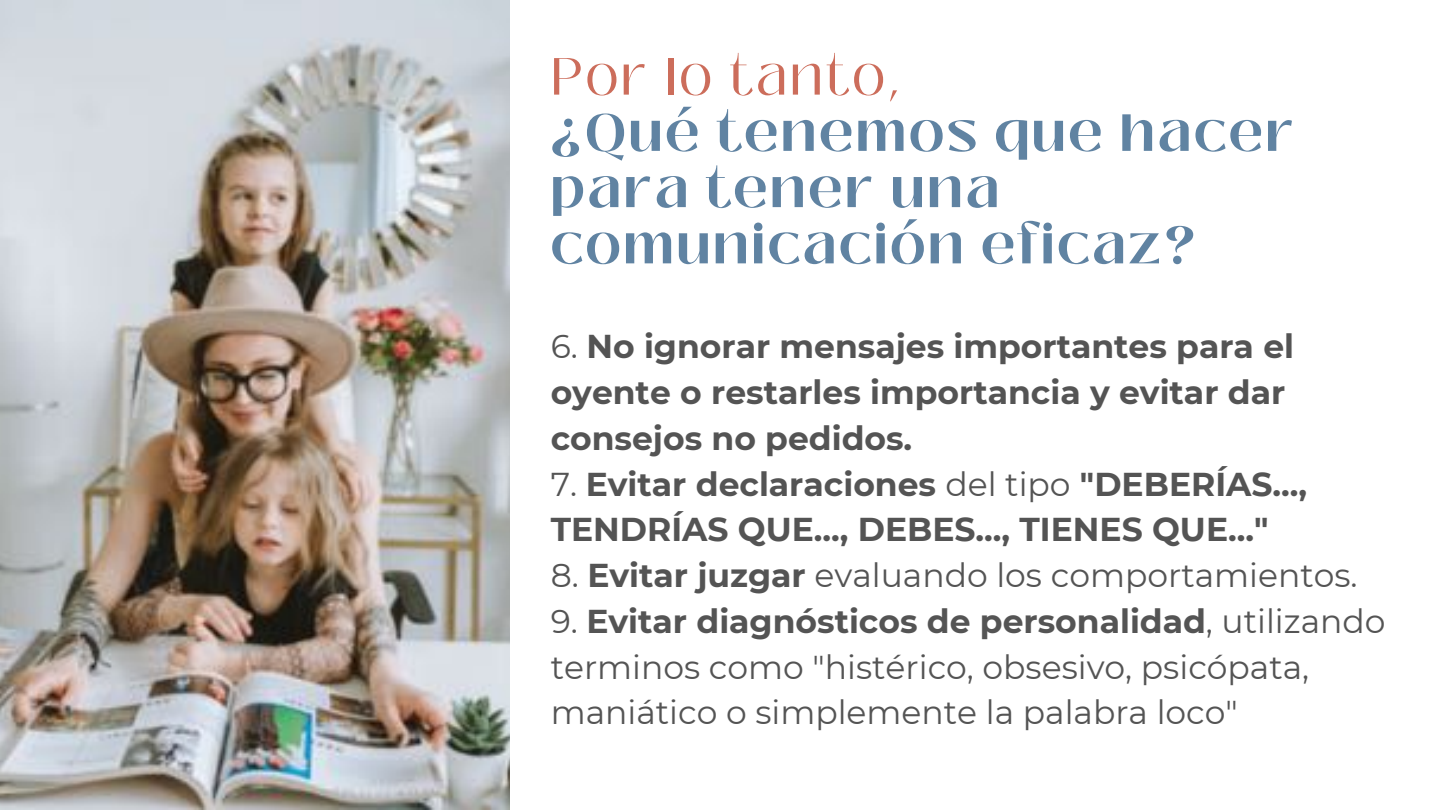
<style>
.page{position:relative;width:1440px;height:810px;background:#fff}
.page>*{position:absolute;margin:0;border:0;box-sizing:border-box;transform-origin:0 0}
.t1{font:700 52px/56.2px "Black Mango";letter-spacing:.055em;color:#6083a2}
.t2{font:52px "Black Mango";letter-spacing:.055em;color:#cc6d5b}
.t3{font:700 33px/45.8px "Montserrat";color:#545454}
.t4{font:33px/45.8px "Montserrat";color:#545454}
.s1{font-weight:400}
.s2{font-weight:700}
</style>
<div class="page">
<img style="left:0;top:0;width:509px;height:810px">
<h1 class="t2" style="left:551px;top:37px;width:350px">Por lo tanto,</h1>
<h1 class="t1" style="left:551px;top:105px;width:745px">¿Qué tenemos que hacer para tener una comunicación eficaz?</h1>
<p class="t3" style="left:551px;top:324px;width:745px"><span class="s1">6.</span> No ignorar mensajes importantes para el oyente o restarles importancia y evitar dar consejos no pedidos.</p>
<p class="t3" style="left:551px;top:461px;width:758px"><span class="s1">7.</span> Evitar declaraciones <span class="s1">del tipo</span> "DEBERÍAS...,<br>TENDRÍAS QUE..., DEBES..., TIENES QUE..."</p>
<p class="t4" style="left:551px;top:552px;width:808px">8. <span class="s2">Evitar juzgar</span> evaluando los comportamientos.</p>
<p class="t4" style="left:551px;top:598px;width:836px">9. <span class="s2">Evitar diagnósticos de personalidad</span>, utilizando terminos como "histérico, obsesivo, psicópata, maniático o simplemente la palabra loco"</p>
</div>
